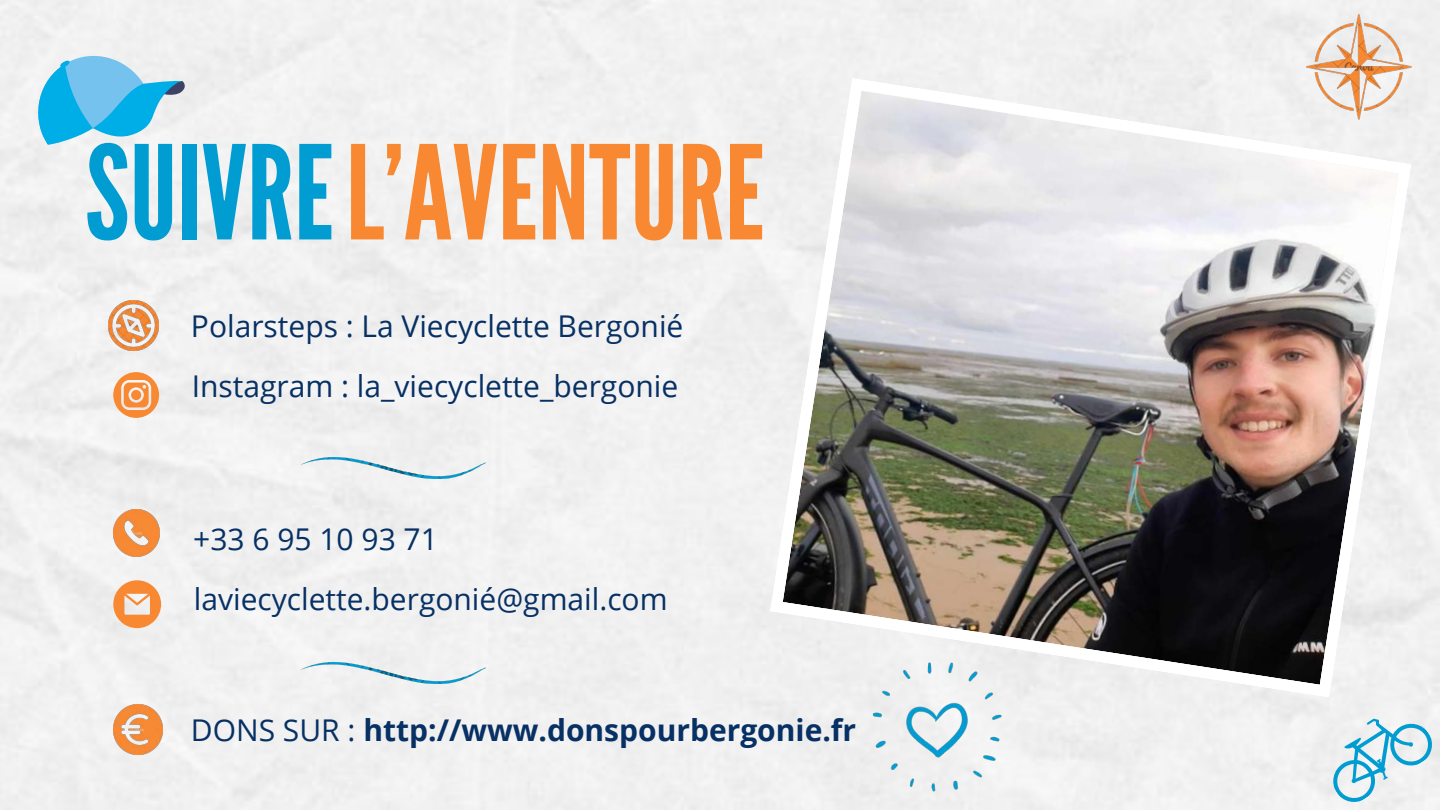
<style>
.page{position:relative;width:1440px;height:810px;background:#f1f1f1}
.page>*{position:absolute;margin:0;border:0;box-sizing:border-box;transform-origin:0 0}
.t1{font:130px "League Gothic";color:#f88932}
.t2{font:30px "Open Sans";color:#073064}
.t3{font:700 30px "Open Sans";color:#073064}
.s1{color:#019dd2}
.s2{font-weight:400}
</style>
<div class="page">
<img style="left:113px;top:510px;width:47px;height:46px">
<img style="left:770px;top:78px;width:642px;height:620px">
<img style="left:1306px;top:14px;width:105px;height:105px">
<img style="left:109px;top:301px;width:49px;height:49px">
<svg style="left:1314px;top:698px;width:126px;height:112px"></svg>
<svg style="left:113px;top:580px;width:48px;height:48px"></svg>
<img style="left:113px;top:705px;width:50px;height:49px">
<img style="left:873px;top:662px;width:129px;height:130px">
<svg style="left:17px;top:35px;width:177px;height:118px"></svg>
<img style="left:301px;top:458px;width:184px;height:21px">
<img style="left:301px;top:662px;width:184px;height:21px">
<svg style="left:113px;top:372px;width:46px;height:46px"></svg>
<h1 class="t1" style="left:85px;top:118px;width:681px"><span class="s1">SUIVRE</span>L’AVENTURE</h1>
<p class="t2" style="left:191px;top:305px;width:494px">Polarsteps : La Viecyclette Bergonié</p>
<p class="t2" style="left:192px;top:365px;width:488px">Instagram : la_viecyclette_bergonie</p>
<p class="t2" style="left:193px;top:518px;width:246px">+33 6 95 10 93 71</p>
<p class="t2" style="left:194px;top:578px;width:475px">laviecyclette.bergonié@gmail.com</p>
<p class="t3" style="left:191px;top:708px;width:667px"><span class="s2">DONS SUR :</span> http://www.donspourbergonie.fr</p>
</div>
